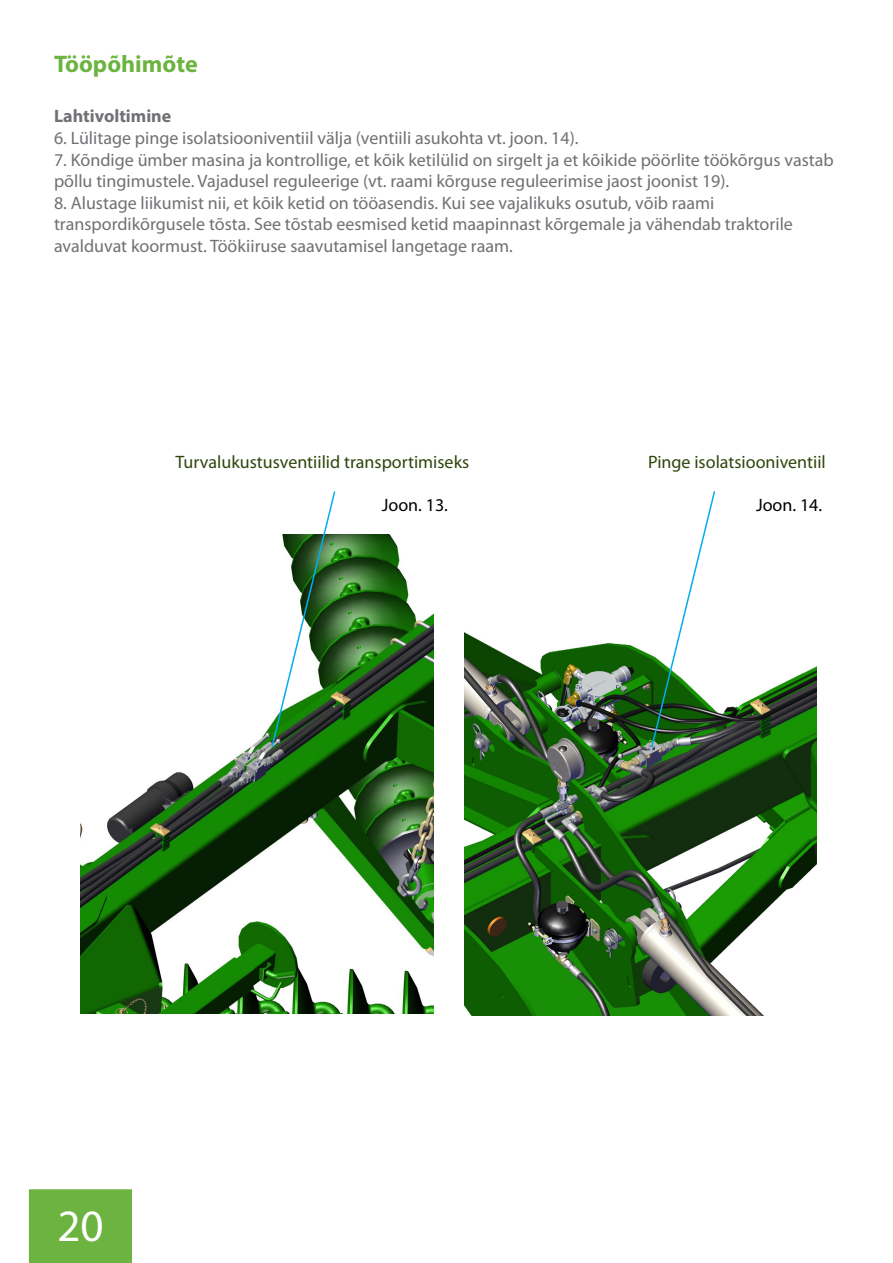
<style>
.page{position:relative;width:893px;height:1263px;background:#fff}
.page>*{position:absolute;margin:0;border:0;box-sizing:border-box;transform-origin:0 0}
.t1{font:45px "Myriad Pro";color:#fff}
.t2{font:700 24px "Myriad Pro";color:#6cb43f}
.KE_Body{font:18px/21.6px "Myriad Pro";color:#717074}
.t3{font:18px "Myriad Pro";color:#31450b}
.t4{font:18px "Myriad Pro";color:#000}
.t5{font:700 18px "Myriad Pro";color:#717074}
</style>
<div class="page">
<div style="left:29px;top:1189px;width:103px;height:74px;background:#6cb43f;border:2px solid #6cb43f"></div>
<img style="left:464px;top:632px;width:353px;height:383px">
<img style="left:80px;top:534px;width:353px;height:479px">
<svg style="left:270px;top:491px;width:66px;height:258px"></svg>
<svg style="left:650px;top:491px;width:66px;height:258px"></svg>
<p class="t2" style="left:54px;top:48px;width:145px">Tööpõhimõte</p>
<p class="t5" style="left:54px;top:105px;width:119px">Lahtivoltimine</p>
<p class="KE_Body" style="left:54px;top:128px;width:526px">6. Lülitage pinge isolatsiooniventiil välja (ventiili asukohta vt. joon. 14).</p>
<p class="KE_Body" style="left:54px;top:149px;width:781px">7. Kõndige ümber masina ja kontrollige, et kõik ketilülid on sirgelt ja et kõikide pöörlite töökõrgus vastab põllu tingimustele. Vajadusel reguleerige (vt. raami kõrguse reguleerimise jaost joonist 19).</p>
<p class="KE_Body" style="left:54px;top:192px;width:740px">8. Alustage liikumist nii, et kõik ketid on tööasendis. Kui see vajalikuks osutub, võib raami transpordikõrgusele tõsta. See tõstab eesmised ketid maapinnast kõrgemale ja vähendab traktorile avalduvat koormust. Töökiiruse saavutamisel langetage raam.</p>
<p class="t3" style="left:176px;top:452px;width:295px">Turvalukustusventiilid transportimiseks</p>
<p class="t3" style="left:648px;top:452px;width:179px">Pinge isolatsiooniventiil</p>
<p class="t4" style="left:382px;top:495px;width:68px">Joon. 13.</p>
<p class="t4" style="left:756px;top:495px;width:68px">Joon. 14.</p>
<h1 class="t1" style="left:57px;top:1201px;width:48px">20</h1>
</div>
